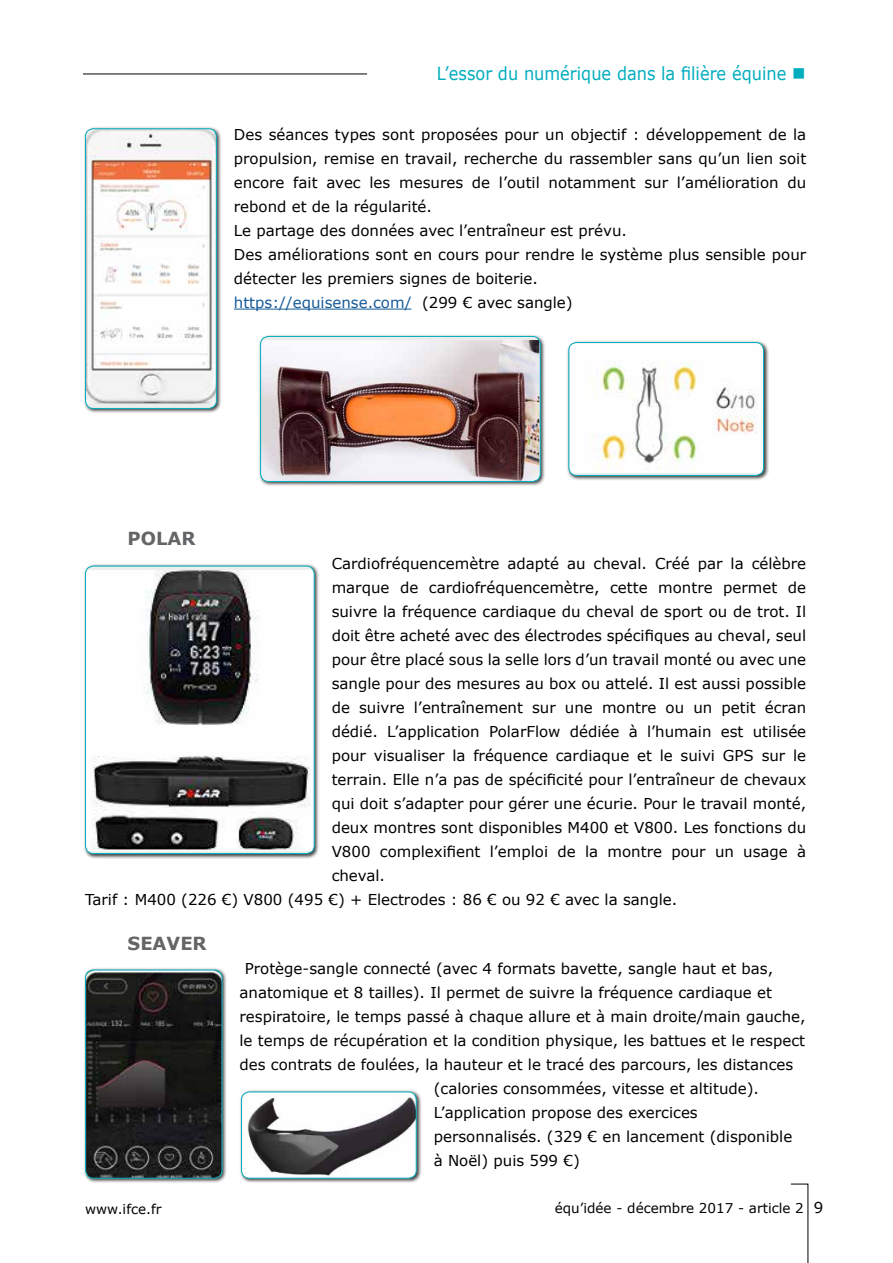
<style>
.page{position:relative;width:893px;height:1263px;background:#fff}
.page>*{position:absolute;margin:0;border:0;box-sizing:border-box;transform-origin:0 0}
.t1{font:18px "Verdana";color:#00adbe;scale:.9 1}
.t2{font:700 18px "Verdana";color:#646567}
.t3{font:15px/24px "Verdana";color:#000}
.t4{font:13.5px "Verdana";color:#000}
.s1{color:#165b9a}
.s2{font-size:15px}
</style>
<div class="page">
<svg style="left:791px;top:1183px;width:18px;height:80px"></svg>
<hr style="left:83px;top:74px;width:284px;height:1px;background:#000">
<hr style="left:234px;top:309px;width:177px;height:1px;background:#165b9a">
<div style="left:566px;top:340px;width:203px;height:141px;background:#000;opacity:.75"></div>
<img style="left:569px;top:344px;width:194px;height:129px">
<div style="left:568px;top:342px;width:196px;height:134px;border:1px solid #00adbe;border-radius:8px"></div>
<div style="left:258px;top:334px;width:288px;height:153px;background:#000;opacity:.75"></div>
<img style="left:261px;top:340px;width:278px;height:141px">
<div style="left:260px;top:336px;width:281px;height:146px;border:1px solid #00adbe;border-radius:8px"></div>
<div style="left:83px;top:126px;width:139px;height:288px;background:#000;opacity:.75"></div>
<img style="left:86px;top:129px;width:130px;height:275px">
<div style="left:85px;top:128px;width:132px;height:281px;border:1px solid #00adbe;border-radius:8px"></div>
<div style="left:83px;top:563px;width:236px;height:296px;background:#000;opacity:.75"></div>
<img style="left:87px;top:570px;width:226px;height:281px">
<div style="left:85px;top:566px;width:230px;height:288px;border:1px solid #00adbe;border-radius:8px"></div>
<div style="left:83px;top:967px;width:145px;height:216px;background:#000;opacity:.75"></div>
<img style="left:86px;top:970px;width:136px;height:208px">
<div style="left:85px;top:969px;width:138px;height:210px;border:1px solid #00adbe;border-radius:8px"></div>
<div style="left:239px;top:1089px;width:183px;height:94px;background:#000;opacity:.75"></div>
<img style="left:242px;top:1092px;width:174px;height:86px">
<div style="left:241px;top:1091px;width:176px;height:88px;border:1px solid #00adbe;border-radius:8px"></div>
<p class="t1" style="left:437px;top:61px;width:411px">L’essor du numérique dans la filière équine ■</p>
<p class="t3" style="left:234px;top:122px;width:574px">Des séances types sont proposées pour un objectif : développement de la propulsion, remise en travail, recherche du rassembler sans qu’un lien soit encore fait avec les mesures de l’outil notamment sur l’amélioration du rebond et de la régularité.<br>Le partage des données avec l’entraîneur est prévu.<br>Des améliorations sont en cours pour rendre le système plus sensible pour détecter les premiers signes de boiterie.<br><span class="s1">https://equisense.com/</span> (299 € avec sangle)</p>
<p class="t2" style="left:128px;top:525px;width:70px">POLAR</p>
<p class="t3" style="left:332px;top:551px;width:476px">Cardiofréquencemètre adapté au cheval. Créé par la célèbre</p>
<p class="t3" style="left:332px;top:575px;width:476px">marque de cardiofréquencemètre, cette montre permet de</p>
<p class="t3" style="left:332px;top:599px;width:476px">suivre la fréquence cardiaque du cheval de sport ou de trot. Il</p>
<p class="t3" style="left:332px;top:623px;width:476px">doit être acheté avec des électrodes spécifiques au cheval, seul</p>
<p class="t3" style="left:332px;top:647px;width:476px">pour être placé sous la selle lors d’un travail monté ou avec une</p>
<p class="t3" style="left:332px;top:671px;width:476px">sangle pour des mesures au box ou attelé. Il est aussi possible</p>
<p class="t3" style="left:332px;top:695px;width:476px">de suivre l’entraînement sur une montre ou un petit écran</p>
<p class="t3" style="left:332px;top:719px;width:476px">dédié. L’application PolarFlow dédiée à l’humain est utilisée</p>
<p class="t3" style="left:332px;top:743px;width:476px">pour visualiser la fréquence cardiaque et le suivi GPS sur le</p>
<p class="t3" style="left:332px;top:767px;width:476px">terrain. Elle n’a pas de spécificité pour l’entraîneur de chevaux</p>
<p class="t3" style="left:332px;top:791px;width:476px">qui doit s’adapter pour gérer une écurie. Pour le travail monté,</p>
<p class="t3" style="left:332px;top:815px;width:476px">deux montres sont disponibles M400 et V800. Les fonctions du</p>
<p class="t3" style="left:332px;top:839px;width:476px">V800 complexifient l’emploi de la montre pour un usage à</p>
<p class="t3" style="left:332px;top:863px;width:55px">cheval.</p>
<p class="t3" style="left:85px;top:887px;width:594px">Tarif : M400 (226 €) V800 (495 €) + Electrodes : 86 € ou 92 € avec la sangle.</p>
<p class="t2" style="left:128px;top:930px;width:81px">SEAVER</p>
<p class="t3" style="left:245px;top:956px;width:530px">Protège-sangle connecté (avec 4 formats bavette, sangle haut et bas,</p>
<p class="t3" style="left:240px;top:980px;width:534px">anatomique et 8 tailles). Il permet de suivre la fréquence cardiaque et</p>
<p class="t3" style="left:240px;top:1004px;width:568px">respiratoire, le temps passé à chaque allure et à main droite/main gauche,</p>
<p class="t3" style="left:240px;top:1028px;width:567px">le temps de récupération et la condition physique, les battues et le respect</p>
<p class="t3" style="left:240px;top:1052px;width:555px">des contrats de foulées, la hauteur et le tracé des parcours, les distances</p>
<p class="t3" style="left:434px;top:1076px;width:327px">(calories consommées, vitesse et altitude).</p>
<p class="t3" style="left:434px;top:1100px;width:266px">L’application propose des exercices</p>
<p class="t3" style="left:434px;top:1124px;width:360px">personnalisés. (329 € en lancement (disponible</p>
<p class="t3" style="left:434px;top:1148px;width:148px">à Noël) puis 599 €)</p>
<p class="t4" style="left:85px;top:1200px;width:78px">www.ifce.fr</p>
<p class="t4" style="left:555px;top:1199px;width:270px">équ’idée - décembre 2017 - article 2 <span class="s2">9</span></p>
</div>
